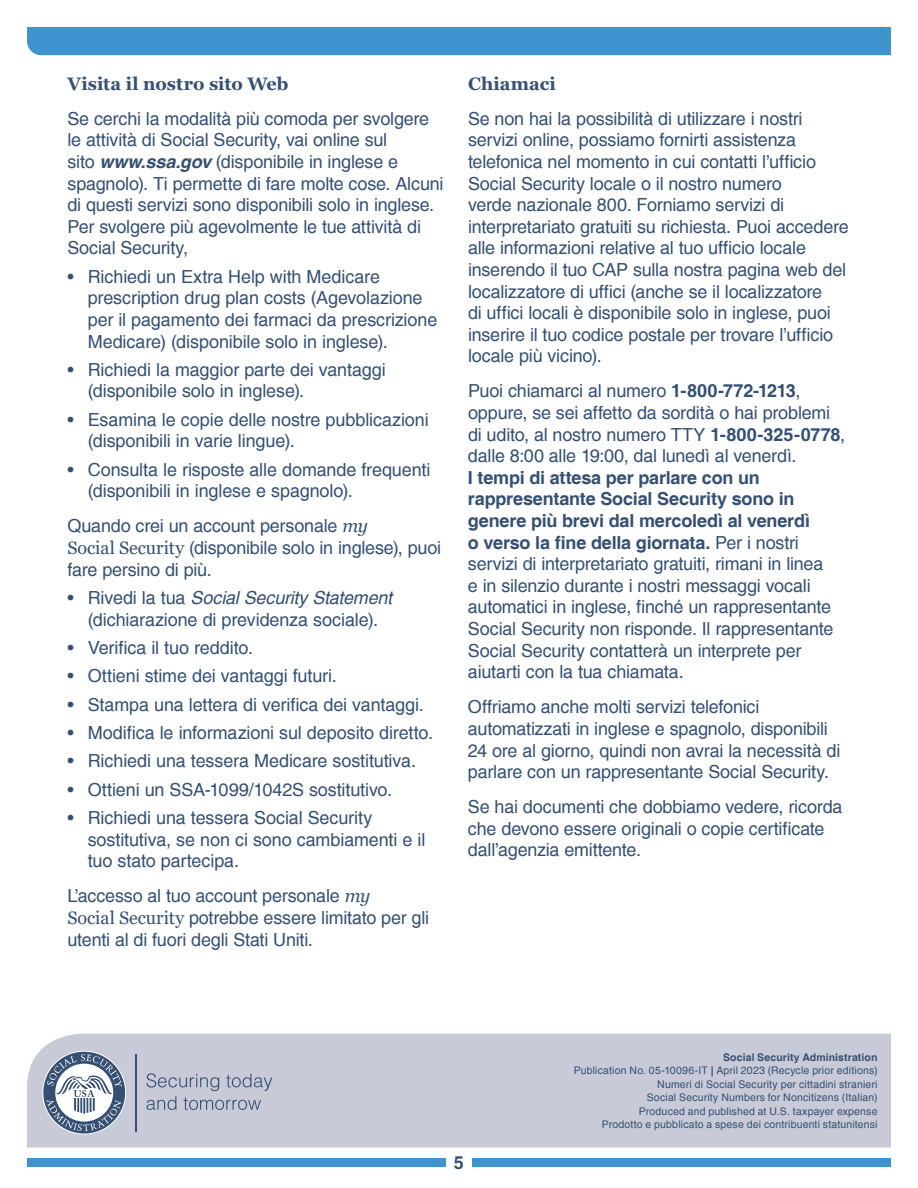
<style>
.page{position:relative;width:918px;height:1188px;background:#fff}
.page>*{position:absolute;margin:0;border:0;box-sizing:border-box;transform-origin:0 0}
.t1{font:18px/21.6px "Helvetica";letter-spacing:-.01em;color:#355073}
.t2{font:700 18px "Georgia";letter-spacing:.005em;color:#355073}
.t3{font:700 18px "Helvetica";color:#355073}
.t4{font:10.5px "Helvetica";letter-spacing:.015em;color:#355073}
.t5{font:700 10.5px "Helvetica";letter-spacing:.01em;color:#355073}
.s1{font-weight:700;font-style:italic}
.s2{font-family:"Georgia";font-style:italic}
.s3{font-family:"Georgia"}
.s4{font-style:italic}
.s5{font-weight:700}
</style>
<div class="page">
<div style="left:27px;top:1159px;width:419px;height:8px;background:#3f94d0"></div>
<div style="left:472px;top:1159px;width:419px;height:8px;background:#3f94d0"></div>
<div style="left:27px;top:1034px;width:864px;height:113px;background:#c8cad7"></div>
<div style="left:27px;top:27px;width:864px;height:28px;background:#3f94d0"></div>
<svg style="left:146px;top:1073px;width:126px;height:37px;background:#b1b7c7"></svg>
<hr style="left:136px;top:1054px;width:1px;height:78px;background:#355073">
<svg style="left:43px;top:1052px;width:82px;height:82px"></svg>
<svg style="left:46px;top:1054px;width:76px;height:77px"></svg>
<h2 class="t2" style="left:68px;top:72px;width:222px">Visita il nostro sito Web</h2>
<p class="t1" style="left:67px;top:108px;width:378px">Se cerchi la modalità più comoda per svolgere le attività di Social Security, vai online sul<br>sito <span class="s1">www.ssa.gov</span> (disponibile in inglese e spagnolo). Ti permette di fare molte cose. Alcuni di questi servizi sono disponibili solo in inglese.<br>Per svolgere più agevolmente le tue attività di Social Security,</p>
<p class="t1" style="left:88px;top:266px;width:351px;text-indent:-20px">• Richiedi un Extra Help with Medicare prescription drug plan costs (Agevolazione per il pagamento dei farmaci da prescrizione Medicare) (disponibile solo in inglese).</p>
<p class="t1" style="left:88px;top:359px;width:299px;text-indent:-20px">• Richiedi la maggior parte dei vantaggi (disponibile solo in inglese).</p>
<p class="t1" style="left:88px;top:409px;width:343px;text-indent:-20px">• Esamina le copie delle nostre pubblicazioni (disponibili in varie lingue).</p>
<p class="t1" style="left:88px;top:459px;width:344px;text-indent:-20px">• Consulta le risposte alle domande frequenti (disponibili in inglese e spagnolo).</p>
<p class="t1" style="left:68px;top:516px;width:375px">Quando crei un account personale <span class="s2">my<br></span><span class="s3">Social Security</span> (disponibile solo in inglese), puoi fare persino di più.</p>
<p class="t1" style="left:68px;top:588px;width:326px;text-align:center">• Rivedi la tua <span class="s4">Social Security Statement </span>(dichiarazione di previdenza sociale).</p>
<p class="t1" style="left:68px;top:638px;width:187px">• Verifica il tuo reddito.</p>
<p class="t1" style="left:68px;top:666px;width:271px">• Ottieni stime dei vantaggi futuri.</p>
<p class="t1" style="left:68px;top:694px;width:358px">• Stampa una lettera di verifica dei vantaggi.</p>
<p class="t1" style="left:68px;top:723px;width:367px">• Modifica le informazioni sul deposito diretto.</p>
<p class="t1" style="left:68px;top:751px;width:350px">• Richiedi una tessera Medicare sostitutiva.</p>
<p class="t1" style="left:68px;top:779px;width:326px">• Ottieni un SSA-1099/1042S sostitutivo.</p>
<p class="t1" style="left:88px;top:808px;width:339px;text-indent:-20px">• Richiedi una tessera Social Security sostitutiva, se non ci sono cambiamenti e il tuo stato partecipa.</p>
<p class="t1" style="left:68px;top:886px;width:363px">L’accesso al tuo account personale <span class="s2">my<br></span><span class="s3">Social Security</span> potrebbe essere limitato per gli utenti al di fuori degli Stati Uniti.</p>
<h2 class="t2" style="left:468px;top:72px;width:89px">Chiamaci</h2>
<p class="t1" style="left:468px;top:108px;width:382px">Se non hai la possibilità di utilizzare i nostri servizi online, possiamo fornirti assistenza telefonica nel momento in cui contatti l’ufficio Social Security locale o il nostro numero<br>verde nazionale 800. Forniamo servizi di interpretariato gratuiti su richiesta. Puoi accedere alle informazioni relative al tuo ufficio locale inserendo il tuo CAP sulla nostra pagina web del localizzatore di uffici (anche se il localizzatore<br>di uffici locali è disponibile solo in inglese, puoi inserire il tuo codice postale per trovare l’ufficio locale più vicino).</p>
<p class="t1" style="left:468px;top:381px;width:379px">Puoi chiamarci al numero <span class="s5">1-800-772-1213</span>, oppure, se sei affetto da sordità o hai problemi di udito, al nostro numero TTY <span class="s5">1-800-325-0778</span>, dalle 8:00 alle 19:00, dal lunedì al venerdì.<br><span class="s5">I tempi di attesa per parlare con un rappresentante Social Security sono in genere più brevi dal mercoledì al venerdì<br>o verso la fine della giornata.</span> Per i nostri servizi di interpretariato gratuiti, rimani in linea<br>e in silenzio durante i nostri messaggi vocali automatici in inglese, finché un rappresentante Social Security non risponde. Il rappresentante Social Security contatterà un interprete per aiutarti con la tua chiamata.</p>
<p class="t1" style="left:468px;top:697px;width:374px">Offriamo anche molti servizi telefonici automatizzati in inglese e spagnolo, disponibili 24 ore al giorno, quindi non avrai la necessità di parlare con un rappresentante Social Security.</p>
<p class="t1" style="left:468px;top:797px;width:376px">Se hai documenti che dobbiamo vedere, ricorda che devono essere originali o copie certificate dall’agenzia emittente.</p>
<p class="t3" style="left:454px;top:1152px;width:12px">5</p>
<p class="t5" style="left:723px;top:1051px;width:156px">Social Security Administration</p>
<p class="t4" style="left:574px;top:1064px;width:305px">Publication No. 05-10096-IT <span class="s5">|</span> April 2023 (Recycle prior editions)</p>
<p class="t4" style="left:657px;top:1078px;width:222px">Numeri di Social Security per cittadini stranieri</p>
<p class="t4" style="left:647px;top:1091px;width:232px">Social Security Numbers for Noncitizens (Italian)</p>
<p class="t4" style="left:639px;top:1105px;width:240px">Produced and published at U.S. taxpayer expense</p>
<p class="t4" style="left:602px;top:1118px;width:277px">Prodotto e pubblicato a spese dei contribuenti statunitensi</p>
</div>
